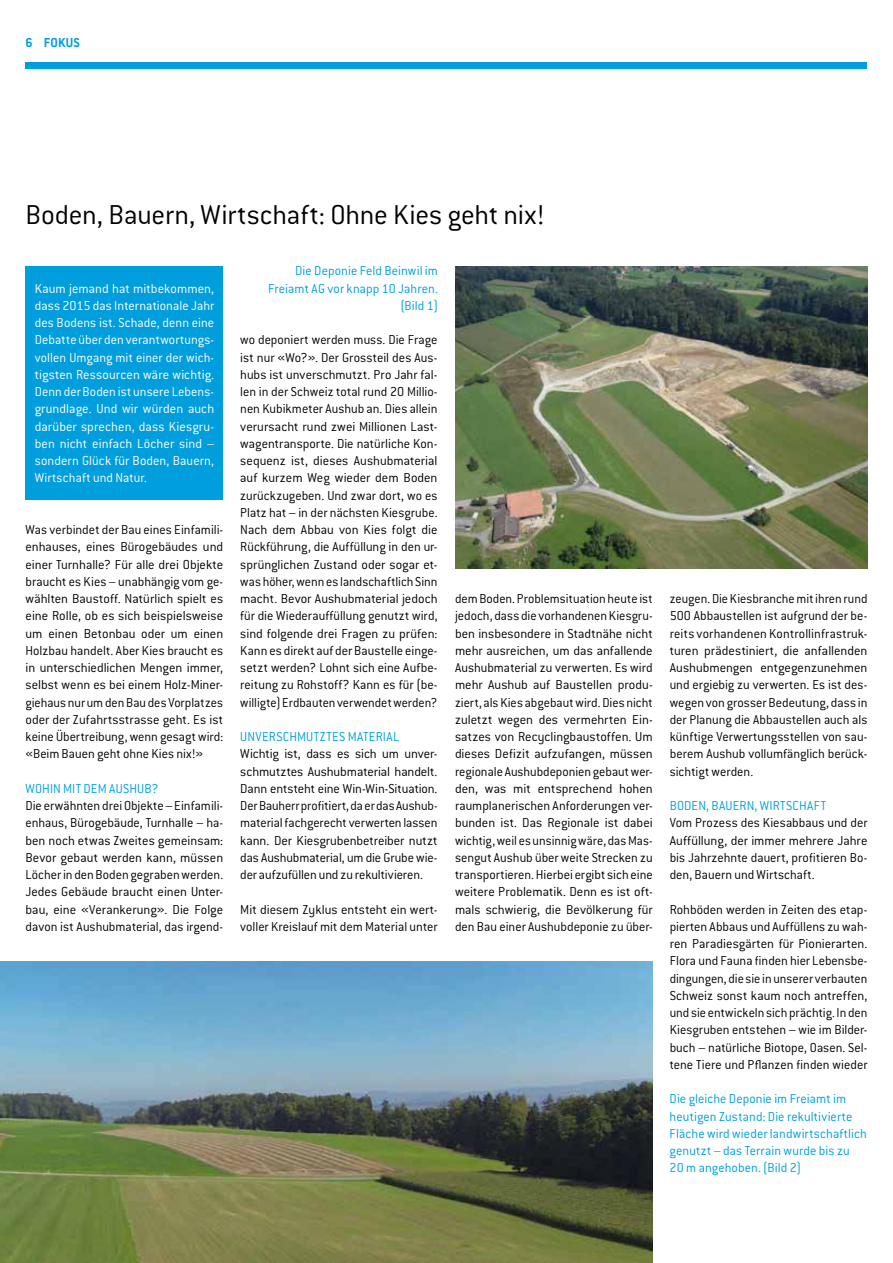
<style>
.page{position:relative;width:893px;height:1263px;background:#fff}
.page>*{position:absolute;margin:0;border:0;box-sizing:border-box;transform-origin:0 0}
.t1{font:300 30px "Conduit ITC";letter-spacing:-.005em;color:#000}
.t2{font:300 14.25px/17.2px "Conduit ITC";color:#000;text-align:justify}
.t3{font:300 14.25px/17.2px "Conduit ITC";color:#000;text-align:justify;scale:.96 1}
.t4{font:300 14.25px/17.2px "Conduit ITC";letter-spacing:.005em;color:#fff;text-align:justify}
.t5{font:300 14.25px/17.2px "Conduit ITC";letter-spacing:.01em;color:#009edc}
.t6{font:300 14.25px "Conduit ITC";letter-spacing:.03em;color:#009edc}
.t7{font:700 14.25px "Conduit ITC";letter-spacing:.01em;color:#009edc}
</style>
<div class="page">
<div style="left:26px;top:62px;width:841px;height:6px;background:#009edc"></div>
<div style="left:26px;top:266px;width:197px;height:234px;background:#009edc"></div>
<img style="left:0;top:961px;width:653px;height:302px">
<img style="left:455px;top:266px;width:412px;height:303px">
<p class="t7" style="left:26px;top:34px;width:56px">6 FOKUS</p>
<h1 class="t1" style="left:26px;top:198px;width:520px">Boden, Bauern, Wirtschaft: Ohne Kies geht nix!</h1>
<p class="t4" style="left:35px;top:279px;width:181px">Kaum jemand hat mitbekommen, dass 2015 das Internationale Jahr des Bodens ist. Schade, denn eine Debatte über den verantwortungs&shy;vollen Umgang mit einer der wich&shy;tigsten Ressourcen wäre wichtig.<br>Denn der Boden ist unsere Lebens&shy;grundlage. Und wir würden auch darüber sprechen, dass Kiesgru&shy;ben nicht einfach Löcher sind – sondern Glück für Boden, Bauern, Wirtschaft und Natur.</p>
<p class="t2" style="left:26px;top:521px;width:199px">Was verbindet der Bau eines Einfamili&shy;enhauses, eines Bürogebäudes und einer Turnhalle? Für alle drei Objekte braucht es Kies – unabhängig vom ge&shy;wählten Baustoff. Natürlich spielt es eine Rolle, ob es sich beispielsweise um einen Betonbau oder um einen Holzbau handelt. Aber Kies braucht es in unterschiedlichen Mengen immer, selbst wenn es bei einem Holz-Miner&shy;giehaus nur um den Bau des Vorplatzes oder der Zufahrtsstrasse geht. Es ist keine Übertreibung, wenn gesagt wird: «Beim Bauen geht ohne Kies nix!»</p>
<p class="t5" style="left:26px;top:780px;width:135px">WOHIN MIT DEM AUSHUB?</p>
<p class="t2" style="left:26px;top:797px;width:199px">Die erwähnten drei Objekte – Einfamili&shy;enhaus, Bürogebäude, Turnhalle – ha&shy;ben noch etwas Zweites gemeinsam:<br>Bevor gebaut werden kann, müssen Löcher in den Boden gegraben werden.<br>Jedes Gebäude braucht einen Unter&shy;bau, eine «Verankerung». Die Folge davon ist Aushubmaterial, das irgend-</p>
<p class="t5" style="left:268px;top:262px;width:171px;text-align:right">Die Deponie Feld Beinwil im<br>Freiamt AG vor knapp 10 Jahren. (Bild 1)</p>
<p class="t2" style="left:240px;top:331px;width:199px">wo deponiert werden muss. Die Frage ist nur «Wo?». Der Grossteil des Aus&shy;hubs ist unverschmutzt. Pro Jahr fal&shy;len in der Schweiz total rund 20 Millio&shy;nen Kubikmeter Aushub an. Dies allein verursacht rund zwei Millionen Last&shy;wagentransporte. Die natürliche Kon&shy;sequenz ist, dieses Aushubmaterial auf kurzem Weg wieder dem Boden zurückzugeben. Und zwar dort, wo es Platz hat – in der nächsten Kiesgrube.<br>Nach dem Abbau von Kies folgt die Rückführung, die Auffüllung in den ur&shy;sprünglichen Zustand oder sogar et&shy;was höher, wenn es landschaftlich Sinn macht. Bevor Aushubmaterial jedoch für die Wiederauffüllung genutzt wird, sind folgende drei Fragen zu prüfen:<br>Kann es direkt auf der Baustelle einge&shy;setzt werden? Lohnt sich eine Aufbe&shy;reitung zu Rohstoff? Kann es für (be&shy;willigte) Erdbauten verwendet werden?</p>
<p class="t6" style="left:240px;top:729px;width:161px">UNVERSCHMUTZTES MATERIAL</p>
<p class="t2" style="left:240px;top:745px;width:199px">Wichtig ist, dass es sich um unver&shy;schmutztes Aushubmaterial handelt.<br>Dann entsteht eine Win-Win-Situation.<br>Der Bauherr profitiert, da er das Aushub&shy;material fachgerecht verwerten lassen kann. Der Kiesgrubenbetreiber nutzt das Aushubmaterial, um die Grube wie&shy;der aufzufüllen und zu rekultivieren.</p>
<p class="t2" style="left:240px;top:900px;width:199px">Mit diesem Zyklus entsteht ein wert&shy;voller Kreislauf mit dem Material unter</p>
<p class="t3" style="left:455px;top:590px;width:207px">dem Boden. Problemsituation heute ist jedoch, dass die vorhandenen Kiesgru&shy;ben insbesondere in Stadtnähe nicht mehr ausreichen, um das anfallende Aushubmaterial zu verwerten. Es wird mehr Aushub auf Baustellen produ&shy;ziert, als Kies abgebaut wird. Dies nicht zuletzt wegen des vermehrten Ein&shy;satzes von Recyclingbaustoffen. Um dieses Defizit aufzufangen, müssen regionale Aushubdeponien gebaut wer&shy;den, was mit entsprechend hohen raumplanerischen Anforderungen ver&shy;bunden ist. Das Regionale ist dabei wichtig, weil es unsinnig wäre, das Mas&shy;sengut Aushub über weite Strecken zu transportieren. Hierbei ergibt sich eine weitere Problematik. Denn es ist oft&shy;mals schwierig, die Bevölkerung für den Bau einer Aushubdeponie zu über-</p>
<p class="t3" style="left:670px;top:590px;width:207px">zeugen. Die Kiesbranche mit ihren rund 500 Abbaustellen ist aufgrund der be&shy;reits vorhandenen Kontrollinfrastruk&shy;turen prädestiniert, die anfallenden Aushubmengen entgegenzunehmen und ergiebig zu verwerten. Es ist des&shy;wegen von grosser Bedeutung, dass in der Planung die Abbaustellen auch als künftige Verwertungsstellen von sau&shy;berem Aushub vollumfänglich berück&shy;sichtigt werden.</p>
<p class="t5" style="left:670px;top:797px;width:158px">BODEN, BAUERN, WIRTSCHAFT</p>
<p class="t2" style="left:670px;top:814px;width:199px">Vom Prozess des Kiesabbaus und der Auffüllung, der immer mehrere Jahre bis Jahrzehnte dauert, profitieren Bo&shy;den, Bauern und Wirtschaft.</p>
<p class="t2" style="left:670px;top:900px;width:199px">Rohböden werden in Zeiten des etap&shy;pierten Abbaus und Auffüllens zu wah&shy;ren Paradiesgärten für Pionierarten.<br>Flora und Fauna finden hier Lebensbe&shy;dingungen, die sie in unserer verbauten Schweiz sonst kaum noch antreffen, und sie entwickeln sich prächtig. In den Kiesgruben entstehen – wie im Bilder&shy;buch – natürliche Biotope, Oasen. Sel&shy;tene Tiere und Pflanzen finden wieder</p>
<p class="t5" style="left:670px;top:1090px;width:199px">Die gleiche Deponie im Freiamt im heutigen Zustand: Die rekultivierte Fläche wird wieder landwirtschaftlich genutzt – das Terrain wurde bis zu 20 m angehoben. (Bild 2)</p>
</div>
